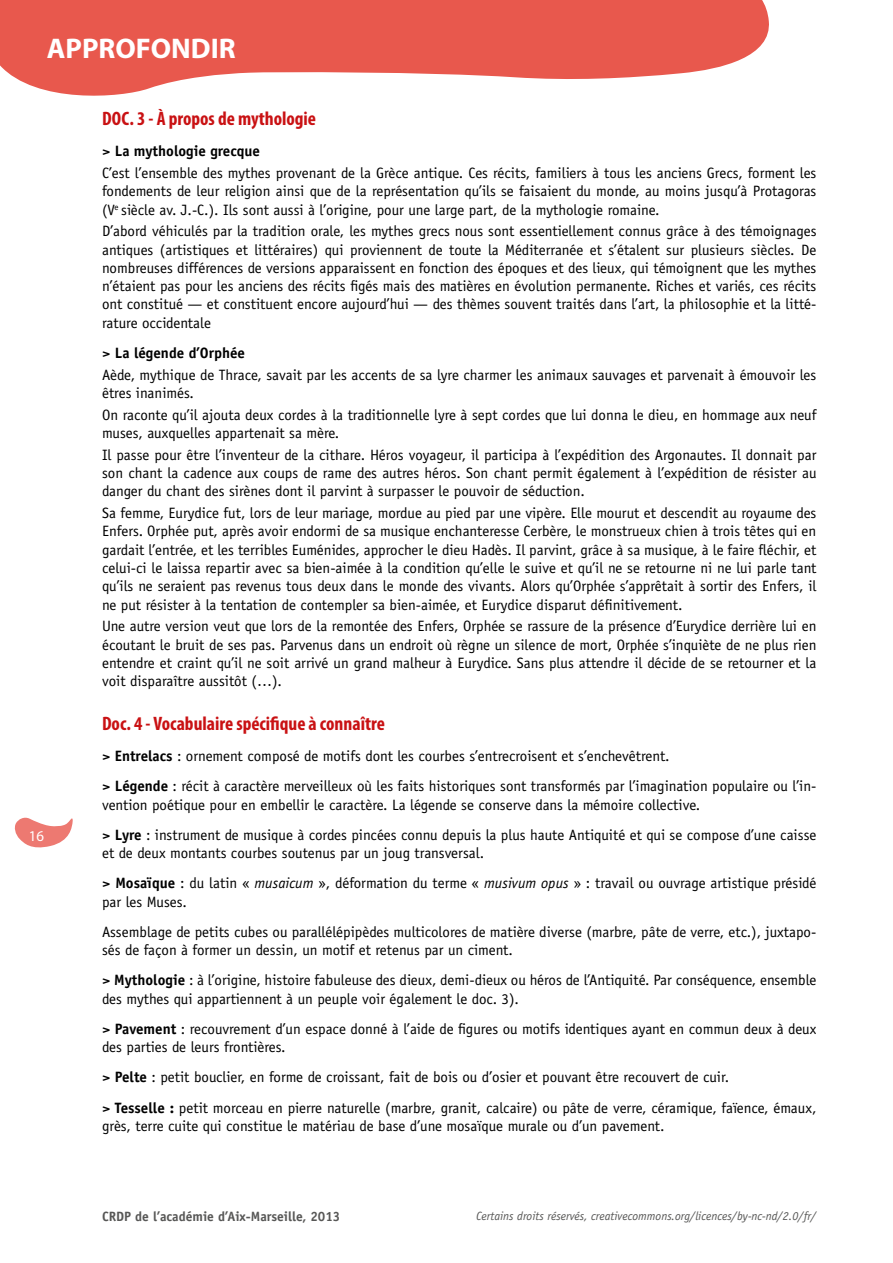
<style>
.page{position:relative;width:893px;height:1263px;background:#fff}
.page>*{position:absolute;margin:0;border:0;box-sizing:border-box;transform-origin:0 0}
.t1{font:700 28.5px "Myriad Pro";color:#fff}
.t2{font:700 condensed 19.5px "Myriad Pro";color:#c91113}
.t3{font:15px/18.3px "Officina Sans Std";color:#000}
.t4{font:700 15px "Officina Sans Std";color:#000}
.t5{font:15px "Myriad Pro";color:#fff}
.t6{font:700 13.5px "Officina Sans Std";color:#575756}
.t7{font:italic 12px "Officina Sans Std";color:#575756}
.s1{font-weight:700}
.s2{font-style:italic}
</style>
<div class="page">
<svg style="left:14px;top:817px;width:59px;height:31px"></svg>
<svg style="left:0;top:0;width:769px;height:96px;fill:#e8584d"></svg>
<h1 class="t1" style="left:47px;top:30px;width:191px">APPROFONDIR</h1>
<p class="t5" style="left:29px;top:827px;width:17px">16</p>
<h2 class="t2" style="left:102px;top:106px;width:216px">DOC. 3 - À propos de mythologie</h2>
<p class="t4" style="left:102px;top:142px;width:160px">&gt; La mythologie grecque</p>
<p class="t3" style="left:102px;top:164px;width:716px;text-align:justify">C’est l’ensemble des mythes provenant de la Grèce antique. Ces récits, familiers à tous les anciens Grecs, forment les fondements de leur religion ainsi que de la représentation qu’ils se faisaient du monde, au moins jusqu’à Protagoras (V<sup>e</sup> siècle av. J.-C.). Ils sont aussi à l’origine, pour une large part, de la mythologie romaine.</p>
<p class="t3" style="left:102px;top:222px;width:716px;text-align:justify">D’abord véhiculés par la tradition orale, les mythes grecs nous sont essentiellement connus grâce à des témoignages antiques (artistiques et littéraires) qui proviennent de toute la Méditerranée et s’étalent sur plusieurs siècles. De nombreuses différences de versions apparaissent en fonction des époques et des lieux, qui témoignent que les mythes n’étaient pas pour les anciens des récits figés mais des matières en évolution permanente. Riches et variés, ces récits ont constitué — et constituent encore aujourd’hui — des thèmes souvent traités dans l’art, la philosophie et la litté&shy;rature occidentale</p>
<p class="t4" style="left:102px;top:343px;width:145px">&gt; La légende d’Orphée</p>
<p class="t3" style="left:102px;top:365px;width:716px">Aède, mythique de Thrace, savait par les accents de sa lyre charmer les animaux sauvages et parvenait à émouvoir les êtres inanimés.</p>
<p class="t3" style="left:102px;top:405px;width:716px">On raconte qu’il ajouta deux cordes à la traditionnelle lyre à sept cordes que lui donna le dieu, en hommage aux neuf muses, auxquelles appartenait sa mère.</p>
<p class="t3" style="left:102px;top:445px;width:716px;text-align:justify">Il passe pour être l’inventeur de la cithare. Héros voyageur, il participa à l’expédition des Argonautes. Il donnait par son chant la cadence aux coups de rame des autres héros. Son chant permit également à l’expédition de résister au danger du chant des sirènes dont il parvint à surpasser le pouvoir de séduction.</p>
<p class="t3" style="left:102px;top:504px;width:716px;text-align:justify">Sa femme, Eurydice fut, lors de leur mariage, mordue au pied par une vipère. Elle mourut et descendit au royaume des Enfers. Orphée put, après avoir endormi de sa musique enchanteresse Cerbère, le monstrueux chien à trois têtes qui en gardait l’entrée, et les terribles Euménides, approcher le dieu Hadès. Il parvint, grâce à sa musique, à le faire fléchir, et celui-ci le laissa repartir avec sa bien-aimée à la condition qu’elle le suive et qu’il ne se retourne ni ne lui parle tant qu’ils ne seraient pas revenus tous deux dans le monde des vivants. Alors qu’Orphée s’apprêtait à sortir des Enfers, il ne put résister à la tentation de contempler sa bien-aimée, et Eurydice disparut définitivement.</p>
<p class="t3" style="left:102px;top:617px;width:716px;text-align:justify">Une autre version veut que lors de la remontée des Enfers, Orphée se rassure de la présence d’Eurydice derrière lui en écoutant le bruit de ses pas. Parvenus dans un endroit où règne un silence de mort, Orphée s’inquiète de ne plus rien entendre et craint qu’il ne soit arrivé un grand malheur à Eurydice. Sans plus attendre il décide de se retourner et la voit disparaître aussitôt (…).</p>
<h2 class="t2" style="left:102px;top:711px;width:284px">Doc. 4 - Vocabulaire spécifique à connaître</h2>
<p class="t3" style="left:102px;top:741px;width:716px;line-height:30.2px"><span class="s1">&gt; Entrelacs</span> : ornement composé de motifs dont les courbes s’entrecroisent et s’enchevêtrent.<br><span class="s1">&gt; Légende</span> : récit à caractère merveilleux où les faits historiques sont transformés par l’imagination populaire ou l’in-</p>
<p class="t3" style="left:102px;top:789px;width:716px;line-height:30.2px">vention poétique pour en embellir le caractère. La légende se conserve dans la mémoire collective.<br><span class="s1">&gt; Lyre</span> : instrument de musique à cordes pincées connu depuis la plus haute Antiquité et qui se compose d’une caisse</p>
<p class="t3" style="left:102px;top:838px;width:716px;line-height:30.2px">et de deux montants courbes soutenus par un joug transversal.<br><span class="s1">&gt; Mosaïque</span> : du latin « <span class="s2">musaicum</span> », déformation du terme « <span class="s2">musivum opus</span> » : travail ou ouvrage artistique présidé</p>
<p class="t3" style="left:102px;top:886px;width:716px;line-height:30.2px">par les Muses.<br>Assemblage de petits cubes ou parallélépipèdes multicolores de matière diverse (marbre, pâte de verre, etc.), juxtapo-</p>
<p class="t3" style="left:102px;top:935px;width:716px;line-height:30.2px">sés de façon à former un dessin, un motif et retenus par un ciment.<br><span class="s1">&gt; Mythologie</span> : à l’origine, histoire fabuleuse des dieux, demi-dieux ou héros de l’Antiquité. Par conséquence, ensemble</p>
<p class="t3" style="left:102px;top:983px;width:716px;line-height:30.2px">des mythes qui appartiennent à un peuple voir également le doc. 3).<br><span class="s1">&gt; Pavement</span> : recouvrement d’un espace donné à l’aide de figures ou motifs identiques ayant en commun deux à deux</p>
<p class="t3" style="left:102px;top:1032px;width:716px;line-height:30.2px">des parties de leurs frontières.<br><span class="s1">&gt; Pelte</span> : petit bouclier, en forme de croissant, fait de bois ou d’osier et pouvant être recouvert de cuir.<br><span class="s1">&gt; Tesselle :</span> petit morceau en pierre naturelle (marbre, granit, calcaire) ou pâte de verre, céramique, faïence, émaux,</p>
<p class="t3" style="left:102px;top:1116px;width:564px">grès, terre cuite qui constitue le matériau de base d’une mosaïque murale ou d’un pavement.</p>
<p class="t6" style="left:102px;top:1208px;width:240px">CRDP de l’académie d’Aix-Marseille, 2013</p>
<p class="t7" style="left:476px;top:1208px;width:342px">Certains droits réservés, creativecommons.org/licences/by-nc-nd/2.0/fr/</p>
</div>
